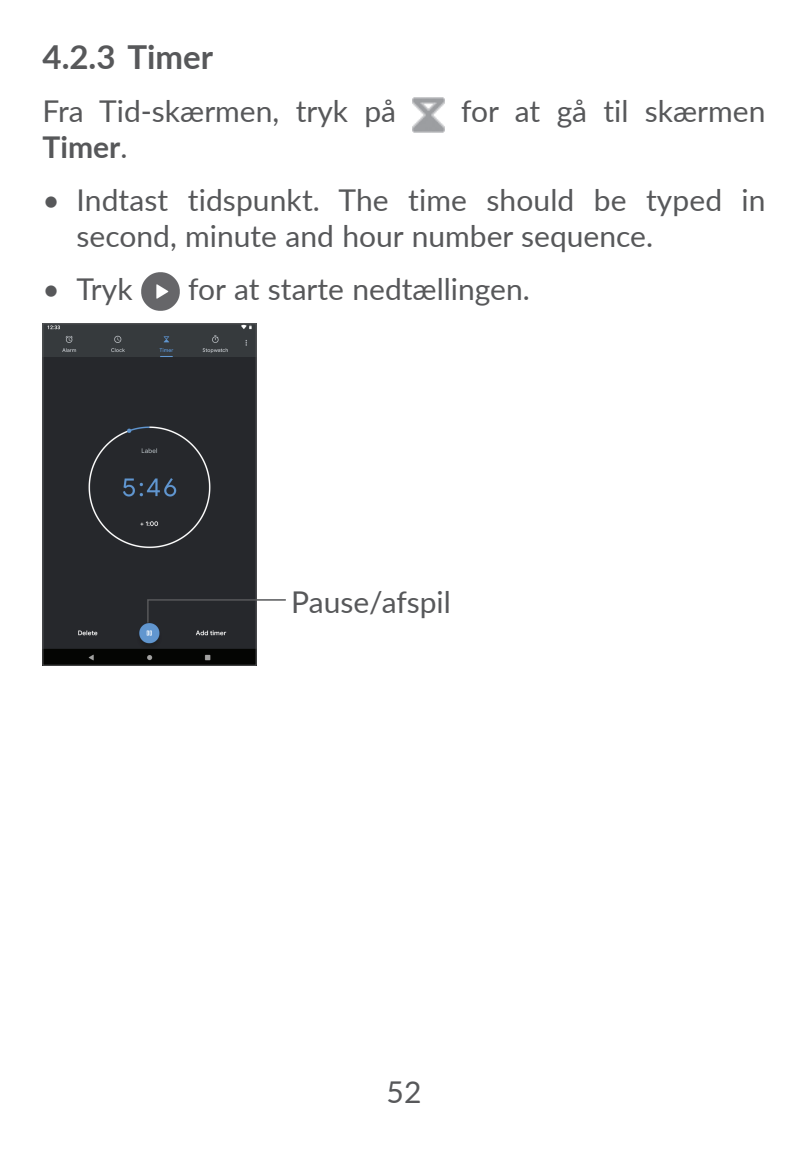
<style>
.page{position:relative;width:808px;height:1149px;background:#fff}
.page>*{position:absolute;margin:0;border:0;box-sizing:border-box;transform-origin:0 0}
.t1{font:700 33px "Lato";color:#57585a}
.t2{font:30px/36px "Lato";color:#57585a}
.t3{font:700 30px "Lato";color:#57585a}
.s1{font-weight:400}
</style>
<div class="page">
<img style="left:412px;top:98px;width:33px;height:35px">
<img style="left:141px;top:272px;width:39px;height:39px">
<img style="left:45px;top:325px;width:210px;height:338px">
<div style="left:43px;top:323px;width:214px;height:342px;border:1px solid #57585a"></div>
<svg style="left:146px;top:598px;width:140px;height:25px"></svg>
<p class="t1" style="left:43px;top:33px;width:172px">4.2.3 Timer</p>
<p class="t2" style="left:43px;top:92px;width:355px">Fra Tid-skærmen, tryk på</p>
<p class="t2" style="left:461px;top:92px;width:306px">for at gå til skærmen</p>
<p class="t3" style="left:43px;top:125px;width:86px">Timer<span class="s1">.</span></p>
<p class="t2" style="left:77px;top:181px;width:691px;text-indent:-34px">• Indtast tidspunkt. The time should be typed in second, minute and hour number sequence.</p>
<p class="t2" style="left:43px;top:270px;width:92px">• Tryk</p>
<p class="t2" style="left:188px;top:270px;width:343px">for at starte nedtællingen.</p>
<p class="t2" style="left:291px;top:582px;width:161px">Pause/afspil</p>
<p class="t2" style="left:387px;top:1072px;width:36px">52</p>
</div>
